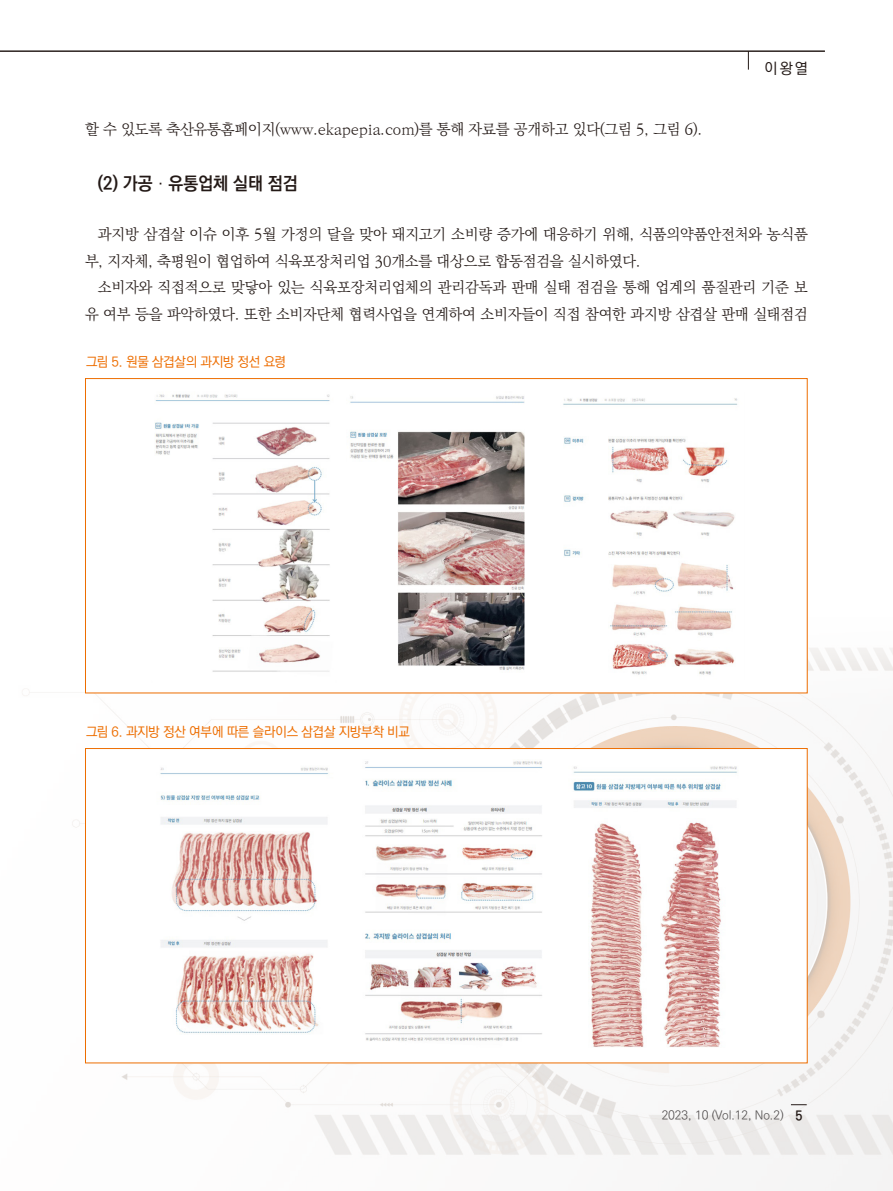
<style>
.page{position:relative;width:893px;height:1191px;background:#fff}
.page>*{position:absolute;margin:0;border:0;box-sizing:border-box;transform-origin:0 0}
.t1{font:700 18px "Ko Pub World Dotum";color:#231916;scale:.95 1}
.t2{font:300 15px/26.4px "Ko Pub World Batang";letter-spacing:-.01em;color:#231916}
.t3{font:500 15px "Ko Pub World Dotum";color:#231916}
.t4{font:500 13.5px "Ko Pub World Dotum";letter-spacing:-.02em;color:#ed6d00}
.t5{font:300 12px "Ko Pub World Dotum";letter-spacing:-.01em;color:#4d4a4a}
.s1{font-family:"YDVYGO12";font-weight:400}
.s2{font-weight:700;font-size:13.5px;color:#231916}
</style>
<div class="page">
<svg style="left:22px;top:648px;width:871px;height:543px"></svg>
<svg style="left:791px;top:1104px;width:16px;height:1px"></svg>
<hr style="left:0;top:51px;width:825px;height:1px;background:#231916">
<svg style="left:748px;top:52px;width:1px;height:18px"></svg>
<div style="left:85px;top:378px;width:722px;height:315px;background:#fff"></div>
<img style="left:155px;top:394px;width:583px;height:281px">
<div style="left:85px;top:748px;width:722px;height:315px;background:#fff"></div>
<img style="left:160px;top:761px;width:577px;height:286px">
<p class="t3" style="left:764px;top:57px;width:45px">이왕열</p>
<p class="t2" style="left:85px;top:116px;width:619px">할 수 있도록 축산유통홈페이지(www.ekapepia.com)를 통해 자료를 공개하고 있다(그림 5, 그림 6).</p>
<p class="t1" style="left:98px;top:170px;width:212px">(2) 가공<span class="s1">·</span>유통업체 실태 점검</p>
<p class="t2" style="left:85px;top:222px;width:724px;text-indent:13px">과지방 삼겹살 이슈 이후 5월 가정의 달을 맞아 돼지고기 소비량 증가에 대응하기 위해, 식품의약품안전처와 농식품 부, 지자체, 축평원이 협업하여 식육포장처리업 30개소를 대상으로 합동점검을 실시하였다.</p>
<p class="t2" style="left:85px;top:275px;width:724px;text-align:right">소비자와 직접적으로 맞닿아 있는 식육포장처리업체의 관리감독과 판매 실태 점검을 통해 업계의 품질관리 기준 보 유 여부 등을 파악하였다. 또한 소비자단체 협력사업을 연계하여 소비자들이 직접 참여한 과지방 삼겹살 판매 실태점검</p>
<p class="t4" style="left:86px;top:353px;width:201px">그림 5. 원물 삼겹살의 과지방 정선 요령</p>
<p class="t4" style="left:86px;top:723px;width:325px">그림 6. 과지방 정산 여부에 따른 슬라이스 삼겹살 지방부착 비교</p>
<p class="t5" style="left:662px;top:1106px;width:142px">2023, 10 (Vol.12, No.2) <span class="s2">5</span></p>
</div>
